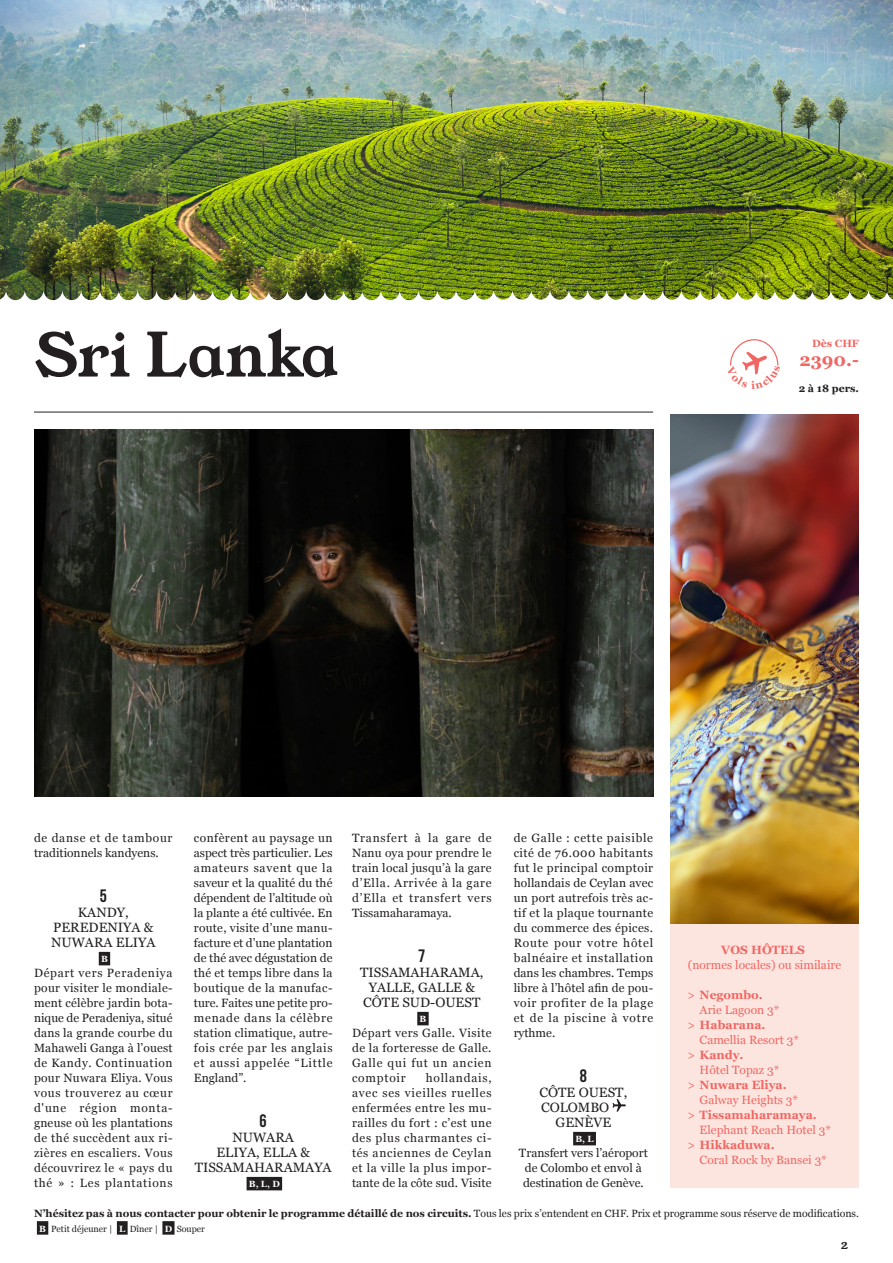
<style>
.page{position:relative;width:893px;height:1263px;background:#fff}
.page>*{position:absolute;margin:0;border:0;box-sizing:border-box;transform-origin:0 0}
.Pays{font:60px "Young Serif";color:#231f20}
.participants{font:700 18px "Georgia";color:#f16662}
.Numéro{font:18px "Bebas Neue";color:#231f20}
.Journée{font:13.5px/15px "Georgia";color:#231f20;text-align:center}
.t1{font:13.05px "Young Serif";color:#231f20}
.Texte{font:12px/15px "Georgia";letter-spacing:.045em;color:#231f20;text-align:justify}
.Options_texte{font:12px/15px "Georgia";color:#f16662}
.Texte-2{font:12px/15px "Georgia";color:#231f20}
.titre_départ{font:700 12px "Georgia";color:#f16662}
.participants-2{font:700 10.5px "Georgia";color:#231f20}
.Continent{font:700 10.5px "Georgia";color:#f16662}
.t2{font:9px "Georgia";color:#231f20}
.Repas{font:700 9px "Georgia";color:#fff}
.s1{font-weight:700}
.s2{font-weight:400}
.s3{font-weight:700;color:#fff}
</style>
<div class="page">
<hr style="left:34px;top:412px;width:619px;height:1px;background:#231f20">
<div style="left:37px;top:1221px;width:11px;height:14px;background:#231f20"></div>
<div style="left:117px;top:1221px;width:11px;height:14px;background:#231f20"></div>
<div style="left:162px;top:1221px;width:13px;height:14px;background:#231f20"></div>
<img style="left:465px;top:0;width:428px;height:300px">
<img style="left:0;top:0;width:465px;height:300px">
<div style="left:99px;top:952px;width:11px;height:13px;background:#231f20"></div>
<div style="left:247px;top:1177px;width:35px;height:13px;background:#231f20"></div>
<img style="left:34px;top:429px;width:619px;height:367px">
<img style="left:670px;top:414px;width:189px;height:510px">
<div style="left:670px;top:924px;width:189px;height:263px;background:#fde5df"></div>
<div style="left:417px;top:1012px;width:12px;height:13px;background:#231f20"></div>
<div style="left:573px;top:1132px;width:23px;height:13px;background:#231f20"></div>
<svg style="left:613px;top:1099px;width:13px;height:13px"></svg>
<svg style="left:730px;top:339px;width:49px;height:36px"></svg>
<p class="Pays" style="left:34px;top:314px;width:305px">Sri Lanka</p>
<p class="Continent" style="left:812px;top:336px;width:48px">Dès CHF</p>
<p class="participants" style="left:799px;top:347px;width:61px">2390.-</p>
<p class="participants-2" style="left:799px;top:380px;width:62px">2 à 18 pers.</p>
<p class="Texte-2" style="left:34px;top:829px;width:140px">de danse et de tambour traditionnels kandyens.</p>
<p class="Numéro" style="left:100px;top:885px;width:9px">5</p>
<p class="Journée" style="left:51px;top:904px;width:106px">KANDY,<br>PEREDENIYA &amp;<br>NUWARA ELIYA</p>
<p class="Repas" style="left:101px;top:952px;width:8px">B</p>
<p class="Texte" style="left:34px;top:964px;width:140px">Départ vers Peradeniya pour visiter le mondiale&shy;ment célèbre jardin bota&shy;nique de Peradeniya, situé dans la grande courbe du Mahaweli Ganga à l’ouest de Kandy. Continuation pour Nuwara Eliya. Vous vous trouverez au cœur d'une région monta&shy;gneuse où les plantations de thé succèdent aux ri&shy;zières en escaliers. Vous découvrirez le « pays du thé » : Les plantations</p>
<p class="Texte" style="left:194px;top:829px;width:140px">confèrent au paysage un aspect très particulier. Les amateurs savent que la saveur et la qualité du thé dépendent de l’altitude où la plante a été cultivée. En route, visite d’une manu&shy;facture et d’une plantation de thé avec dégustation de thé et temps libre dans la boutique de la manufac&shy;ture. Faites une petite pro&shy;menade dans la célèbre station climatique, autre&shy;fois crée par les anglais et aussi appelée “Little England”.</p>
<p class="Numéro" style="left:260px;top:1110px;width:9px">6</p>
<p class="Journée" style="left:195px;top:1129px;width:138px">NUWARA<br>ELIYA, ELLA &amp;<br>TISSAMAHARAMAYA</p>
<p class="Repas" style="left:249px;top:1177px;width:32px">B, L, D</p>
<p class="Texte" style="left:352px;top:829px;width:141px">Transfert à la gare de Nanu oya pour prendre le train local jusqu’à la gare d’Ella. Arrivée à la gare d’Ella et transfert vers Tissamaharamaya.</p>
<p class="Numéro" style="left:418px;top:945px;width:9px">7</p>
<p class="Journée" style="left:360px;top:964px;width:125px">TISSAMAHARAMA,<br>YALLE, GALLE &amp;<br>CÔTE SUD-OUEST</p>
<p class="Repas" style="left:420px;top:1012px;width:8px">B</p>
<p class="Texte" style="left:352px;top:1024px;width:141px">Départ vers Galle. Visite de la forteresse de Galle.<br>Galle qui fut un ancien comptoir</p>
<p class="Texte" style="left:352px;top:1069px;width:141px;text-indent:74px">hollandais, avec ses vieilles ruelles enfermées entre les mu&shy;railles du fort : c’est une des plus charmantes ci&shy;tés anciennes de Ceylan et la ville la plus impor&shy;tante de la côte sud. Visite</p>
<p class="Texte" style="left:514px;top:829px;width:141px">de Galle : cette paisible cité de 76.000 habitants fut le principal comptoir hollandais de Ceylan avec un port autrefois très ac&shy;tif et la plaque tournante du commerce des épices.<br>Route pour votre hôtel balnéaire et installation dans les chambres. Temps libre à l’hôtel afin de pou&shy;voir profiter de la plage et de la piscine à votre rythme.</p>
<p class="Numéro" style="left:580px;top:1065px;width:9px">8</p>
<p class="Journée" style="left:539px;top:1084px;width:89px">CÔTE OUEST,</p>
<p class="Journée" style="left:541px;top:1099px;width:70px">COLOMBO</p>
<p class="Journée" style="left:556px;top:1114px;width:57px">GENÈVE</p>
<p class="Repas" style="left:575px;top:1132px;width:20px">B, L</p>
<p class="Texte-2" style="left:519px;top:1144px;width:130px;text-align:center">Transfert vers l’aéroport de Colombo et envol à destination de Genève.</p>
<p class="titre_départ" style="left:721px;top:941px;width:85px">VOS HÔTELS</p>
<p class="Options_texte" style="left:688px;top:957px;width:155px">(normes locales) ou similaire</p>
<p class="Options_texte" style="left:700px;top:987px;width:81px;text-indent:-12px">&gt; <span class="s1">Negombo.<br></span>Arie Lagoon 3*</p>
<p class="Options_texte" style="left:700px;top:1017px;width:101px;text-indent:-12px">&gt; <span class="s1">Habarana.<br></span>Camellia Resort 3*</p>
<p class="Options_texte" style="left:700px;top:1047px;width:81px;text-indent:-12px">&gt; <span class="s1">Kandy.<br></span>Hôtel Topaz 3*</p>
<p class="Options_texte" style="left:700px;top:1077px;width:100px;text-indent:-12px">&gt; <span class="s1">Nuwara Eliya.<br></span>Galway Heights 3*</p>
<p class="Options_texte" style="left:700px;top:1107px;width:133px;text-indent:-12px">&gt; <span class="s1">Tissamaharamaya.<br></span>Elephant Reach Hotel 3*</p>
<p class="Options_texte" style="left:700px;top:1137px;width:129px;text-indent:-12px">&gt; <span class="s1">Hikkaduwa.<br></span>Coral Rock by Bansei 3*</p>
<p class="participants-2" style="left:34px;top:1205px;width:826px">N’hésitez pas à nous contacter pour obtenir le programme détaillé de nos circuits. <span class="s2">Tous les prix s’entendent en CHF. Prix et programme sous réserve de modifications.</span></p>
<p class="t2" style="left:39px;top:1222px;width:167px"><span class="s3">B</span> Petit déjeuner | <span class="s3">L</span> Dîner | <span class="s3">D</span> Souper</p>
<p class="t1" style="left:841px;top:1235px;width:8px">2</p>
</div>
